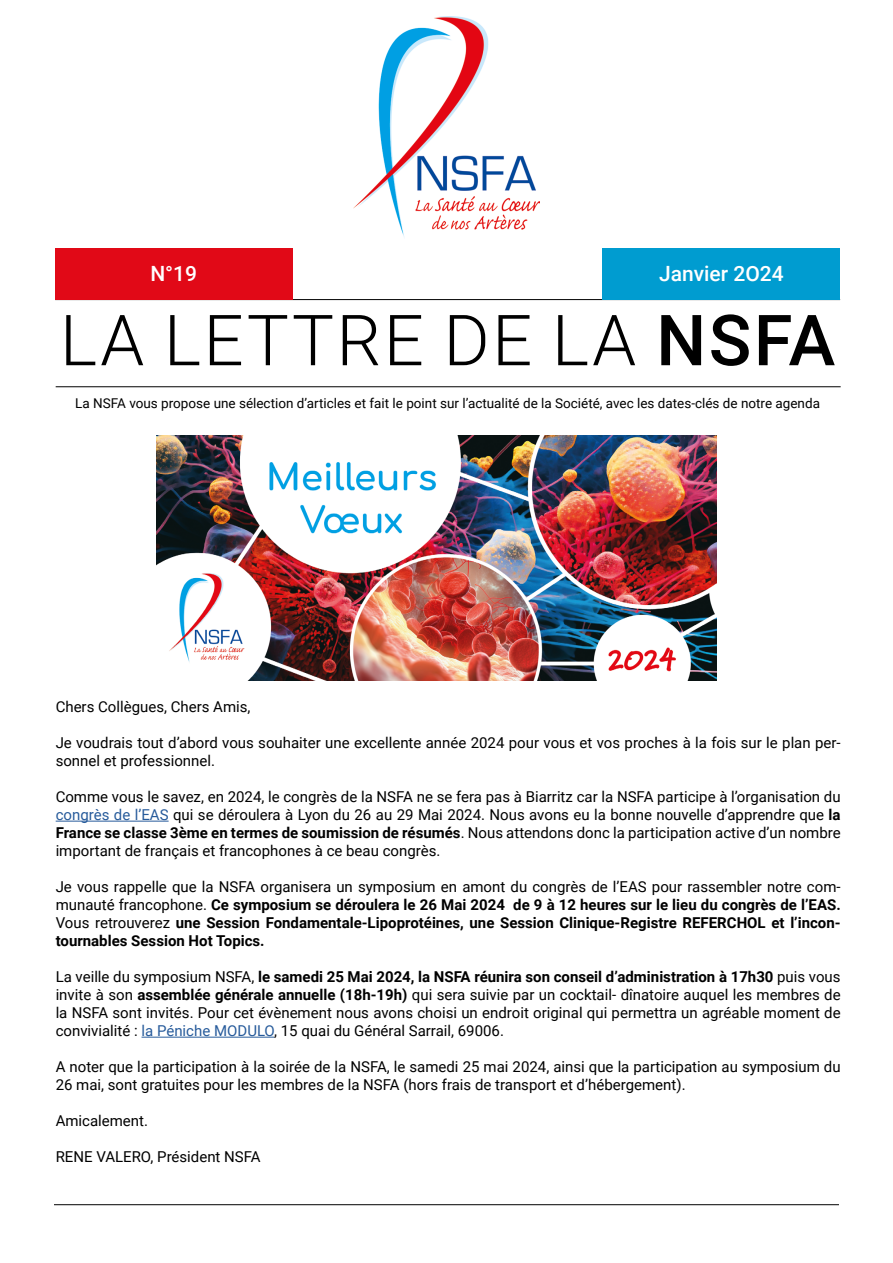
<style>
.page{position:relative;width:893px;height:1263px;background:#fff}
.page>*{position:absolute;margin:0;border:0;box-sizing:border-box;transform-origin:0 0}
.t1{font:300 70.5px "Roboto";letter-spacing:.04em;color:#000}
.t2{font:500 21px "Roboto";color:#fff}
.t3{font:15px/18px "Roboto";color:#000}
.t4{font:700 15px/18px "Roboto";color:#000;text-align:justify}
.t5{font:13.5px "Roboto";color:#000}
.s1{font-weight:500}
.s2{color:#275b9b}
.s3{font-weight:700}
.s4{font-weight:400}
</style>
<div class="page">
<img style="left:354px;top:17px;width:185px;height:221px">
<hr style="left:55px;top:299px;width:785px;height:1px;background:#000">
<hr style="left:56px;top:386px;width:785px;height:1px;background:#000">
<div style="left:603px;top:248px;width:237px;height:51px;background:#009cd0"></div>
<div style="left:55px;top:248px;width:237px;height:52px;background:#e10917"></div>
<img style="left:156px;top:436px;width:560px;height:244px">
<hr style="left:56px;top:821px;width:113px;height:1px;background:#275b9b">
<hr style="left:142px;top:1037px;width:132px;height:1px;background:#275b9b">
<hr style="left:54px;top:1204px;width:785px;height:1px;background:#000">
<h2 class="t2" style="left:150px;top:259px;width:48px">N°19</h2>
<h2 class="t2" style="left:659px;top:259px;width:126px">Janvier 2O24</h2>
<h1 class="t1" style="left:60px;top:291px;width:777px">LA LETTRE DE LA <span class="s1">NSFA</span></h1>
<p class="t5" style="left:75px;top:393px;width:746px">La NSFA vous propose une sélection d’articles et fait le point sur l’actualité de la Société, avec les dates-clés de notre agenda</p>
<p class="t3" style="left:56px;top:697px;width:196px">Chers Collègues, Chers Amis,</p>
<p class="t3" style="left:56px;top:733px;width:786px">Je voudrais tout d’abord vous souhaiter une excellente année 2024 pour vous et vos proches à la fois sur le plan per&shy;sonnel et professionnel.</p>
<p class="t3" style="left:56px;top:787px;width:786px;text-align:justify">Comme vous le savez, en 2024, le congrès de la NSFA ne se fera pas à Biarritz car la NSFA participe à l’organisation du <span class="s2">congrès de l’EAS</span> qui se déroulera à Lyon du 26 au 29 Mai 2024. Nous avons eu la bonne nouvelle d’apprendre que <span class="s3">la France se classe 3ème en termes de soumission de résumés</span>. Nous attendons donc la participation active d’un nombre important de français et francophones à ce beau congrès.</p>
<p class="t4" style="left:56px;top:877px;width:786px"><span class="s4">Je vous rappelle que la NSFA organisera un symposium en amont du congrès de l’EAS pour rassembler notre com&shy;munauté francophone.</span> Ce symposium se déroulera le 26 Mai 2024 de 9 à 12 heures sur le lieu du congrès de l’EAS.<br><span class="s4">Vous retrouverez</span> une Session Fondamentale-Lipoprotéines, une Session Clinique-Registre REFERCHOL et l’incon&shy;tournables Session Hot Topics.</p>
<p class="t3" style="left:56px;top:967px;width:786px;text-align:justify">La veille du symposium NSFA, <span class="s3">le samedi 25 Mai 2024, la NSFA réunira son conseil d’administration à 17h30</span> puis vous invite à son <span class="s3">assemblée générale annuelle (18h-19h)</span> qui sera suivie par un cocktail- dînatoire auquel les membres de la NSFA sont invités. Pour cet évènement nous avons choisi un endroit original qui permettra un agréable moment de convivialité : <span class="s2">la Péniche MODULO</span>, 15 quai du Général Sarrail, 69006.</p>
<p class="t3" style="left:56px;top:1057px;width:786px">A noter que la participation à la soirée de la NSFA, le samedi 25 mai 2024, ainsi que la participation au symposium du<br>26 mai, sont gratuites pour les membres de la NSFA (hors frais de transport et d’hébergement).</p>
<p class="t3" style="left:56px;top:1111px;width:94px">Amicalement.</p>
<p class="t3" style="left:56px;top:1147px;width:206px">RENE VALERO, Président NSFA</p>
</div>
